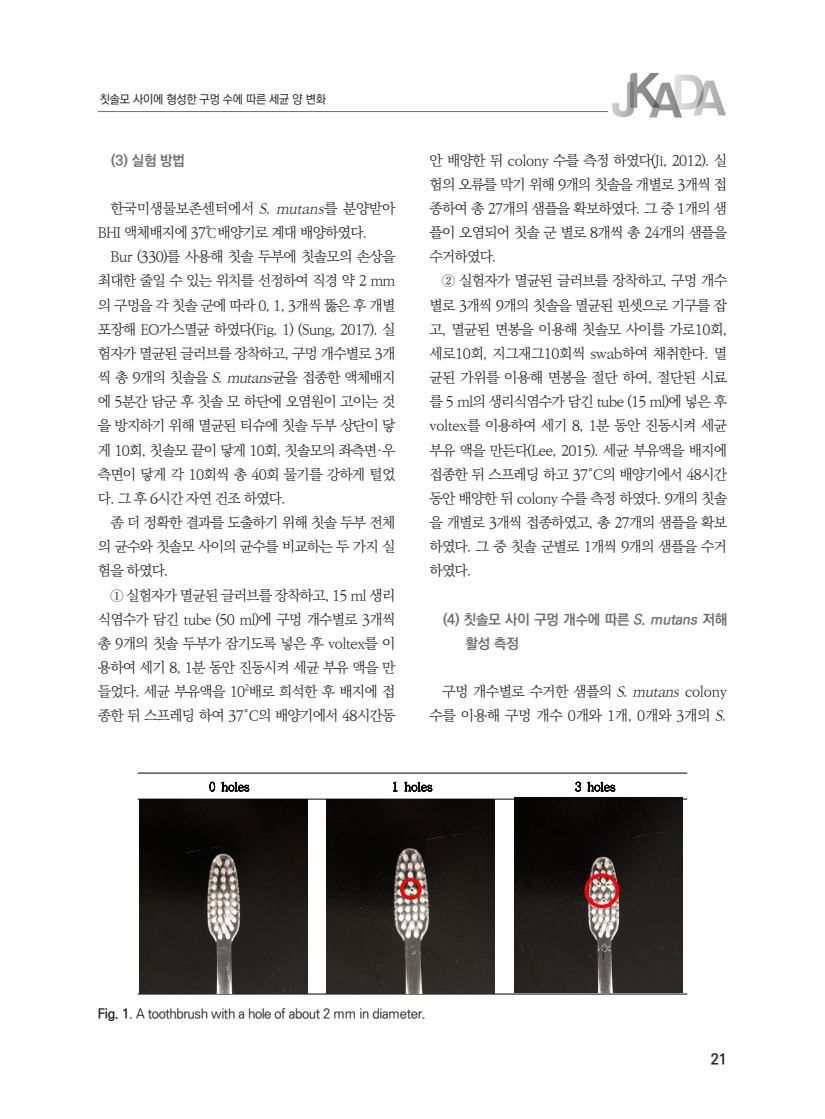
<style>
.page{position:relative;width:825px;height:1119px;background:#fff}
.page>*{position:absolute;margin:0;border:0;box-sizing:border-box;transform-origin:0 0}
.t1{font:700 15px "Ko Pub Dotum";color:#231f20}
.t2{font:300 14.25px/24.2px "Ko Pub Batang";letter-spacing:-.055em;color:#231f20;text-align:justify}
.t3{font:700 14.25px/24.2px "Ko Pub Dotum";letter-spacing:-.01em;color:#6c6d70}
.t4{font:500 13.5px "Ko Pub Dotum";letter-spacing:-.03em;color:#231f20}
.t5{font:500 12px "Ko Pub Dotum";letter-spacing:-.02em;color:#231f20}
.t6{font:300 8.25px "Ko Pub Batang";color:#231f20}
.s1{font-style:italic}
.s2{font-weight:700}
</style>
<div class="page">
<hr style="left:98px;top:111px;width:512px;height:1px;background:#6c6d70">
<img style="left:609px;top:72px;width:117px;height:46px">
<svg style="left:210px;top:781px;width:5px;height:10px"></svg>
<svg style="left:222px;top:781px;width:28px;height:10px"></svg>
<svg style="left:393px;top:781px;width:4px;height:10px"></svg>
<svg style="left:404px;top:781px;width:29px;height:10px"></svg>
<svg style="left:575px;top:781px;width:6px;height:10px"></svg>
<svg style="left:587px;top:781px;width:29px;height:10px"></svg>
<hr style="left:138px;top:772px;width:549px;height:1px;background:#000">
<hr style="left:138px;top:798px;width:549px;height:1px;background:#000">
<hr style="left:138px;top:993px;width:549px;height:1px;background:#000">
<img style="left:514px;top:797px;width:168px;height:195px">
<img style="left:326px;top:799px;width:168px;height:194px">
<img style="left:139px;top:799px;width:169px;height:194px">
<svg style="left:398px;top:875px;width:25px;height:26px"></svg>
<svg style="left:582px;top:871px;width:39px;height:38px"></svg>
<p class="t5" style="left:100px;top:93px;width:228px">칫솔모 사이에 형성한 구멍 수에 따른 세균 양 변화</p>
<p class="t3" style="left:111px;top:148px;width:75px">(3) 실험 방법</p>
<p class="t2" style="left:98px;top:197px;width:299px;text-indent:13px">한국미생물보존센터에서 <span class="s1">S. mutans</span>를 분양받아<br>BHI 액체배지에 37℃배양기로 계대 배양하였다.</p>
<p class="t2" style="left:98px;top:245px;width:299px;text-indent:13px">Bur (330)를 사용해 칫솔 두부에 칫솔모의 손상을 최대한 줄일 수 있는 위치를 선정하여 직경 약 2 mm 의 구멍을 각 칫솔 군에 따라 0, 1, 3개씩 뚫은 후 개별 포장해 EO가스멸균 하였다(Fig. 1) (Sung, 2017). 실 험자가 멸균된 글러브를 장착하고, 구멍 개수별로 3개 씩 총 9개의 칫솔을 <span class="s1">S. mutans</span>균을 접종한 액체배지 에 5분간 담군 후 칫솔 모 하단에 오염원이 고이는 것 을 방지하기 위해 멸균된 티슈에 칫솔 두부 상단이 닿 게 10회, 칫솔모 끝이 닿게 10회, 칫솔모의 좌측면·우 측면이 닿게 각 10회씩 총 40회 물기를 강하게 털었 다. 그 후 6시간 자연 건조 하였다.</p>
<p class="t2" style="left:98px;top:511px;width:299px;text-indent:13px">좀 더 정확한 결과를 도출하기 위해 칫솔 두부 전체 의 균수와 칫솔모 사이의 균수를 비교하는 두 가지 실 험을 하였다.</p>
<p class="t2" style="left:98px;top:583px;width:299px;text-indent:13px">① 실험자가 멸균된 글러브를 장착하고, 15 ml 생리 식염수가 담긴 tube (50 ml)에 구멍 개수별로 3개씩 총 9개의 칫솔 두부가 잠기도록 넣은 후 voltex를 이 용하여 세기 8, 1분 동안 진동시켜 세균 부유 액을 만 들었다. 세균 부유액을 10 배로 희석한 후 배지에 접</p>
<p class="t6" style="left:244px;top:682px;width:6px">2</p>
<p class="t2" style="left:98px;top:704px;width:299px">종한 뒤 스프레딩 하여 37°C의 배양기에서 48시간동</p>
<p class="t2" style="left:429px;top:148px;width:299px">안 배양한 뒤 colony 수를 측정 하였다(Ji, 2012). 실 험의 오류를 막기 위해 9개의 칫솔을 개별로 3개씩 접 종하여 총 27개의 샘플을 확보하였다. 그 중 1개의 샘 플이 오염되어 칫솔 군 별로 8개씩 총 24개의 샘플을 수거하였다.</p>
<p class="t2" style="left:429px;top:269px;width:299px;text-indent:13px">② 실험자가 멸균된 글러브를 장착하고, 구멍 개수 별로 3개씩 9개의 칫솔을 멸균된 핀셋으로 기구를 잡 고, 멸균된 면봉을 이용해 칫솔모 사이를 가로10회, 세로10회, 지그재그10회씩 swab하여 채취한다. 멸 균된 가위를 이용해 면봉을 절단 하여, 절단된 시료 를 5 ml의 생리식염수가 담긴 tube (15 ml)에 넣은 후 voltex를 이용하여 세기 8, 1분 동안 진동시켜 세균 부유 액을 만든다(Lee, 2015). 세균 부유액을 배지에 접종한 뒤 스프레딩 하고 37°C의 배양기에서 48시간 동안 배양한 뒤 colony 수를 측정 하였다. 9개의 칫솔 을 개별로 3개씩 접종하였고, 총 27개의 샘플을 확보 하였다. 그 중 칫솔 군별로 1개씩 9개의 샘플을 수거 하였다.</p>
<p class="t3" style="left:465px;top:607px;width:263px;text-indent:-22px">(4) 칫솔모 사이 구멍 개수에 따른 <span class="s1">S. mutans</span> 저해 활성 측정</p>
<p class="t2" style="left:429px;top:680px;width:301px;text-align:right">구멍 개수별로 수거한 샘플의 <span class="s1">S. mutans</span> colony 수를 이용해 구멍 개수 0개와 1개, 0개와 3개의 <span class="s1">S.</span></p>
<p class="t4" style="left:98px;top:1007px;width:329px"><span class="s2">Fig. 1</span>. A toothbrush with a hole of about 2 mm in diameter.</p>
<p class="t1" style="left:711px;top:1051px;width:18px">21</p>
</div>
